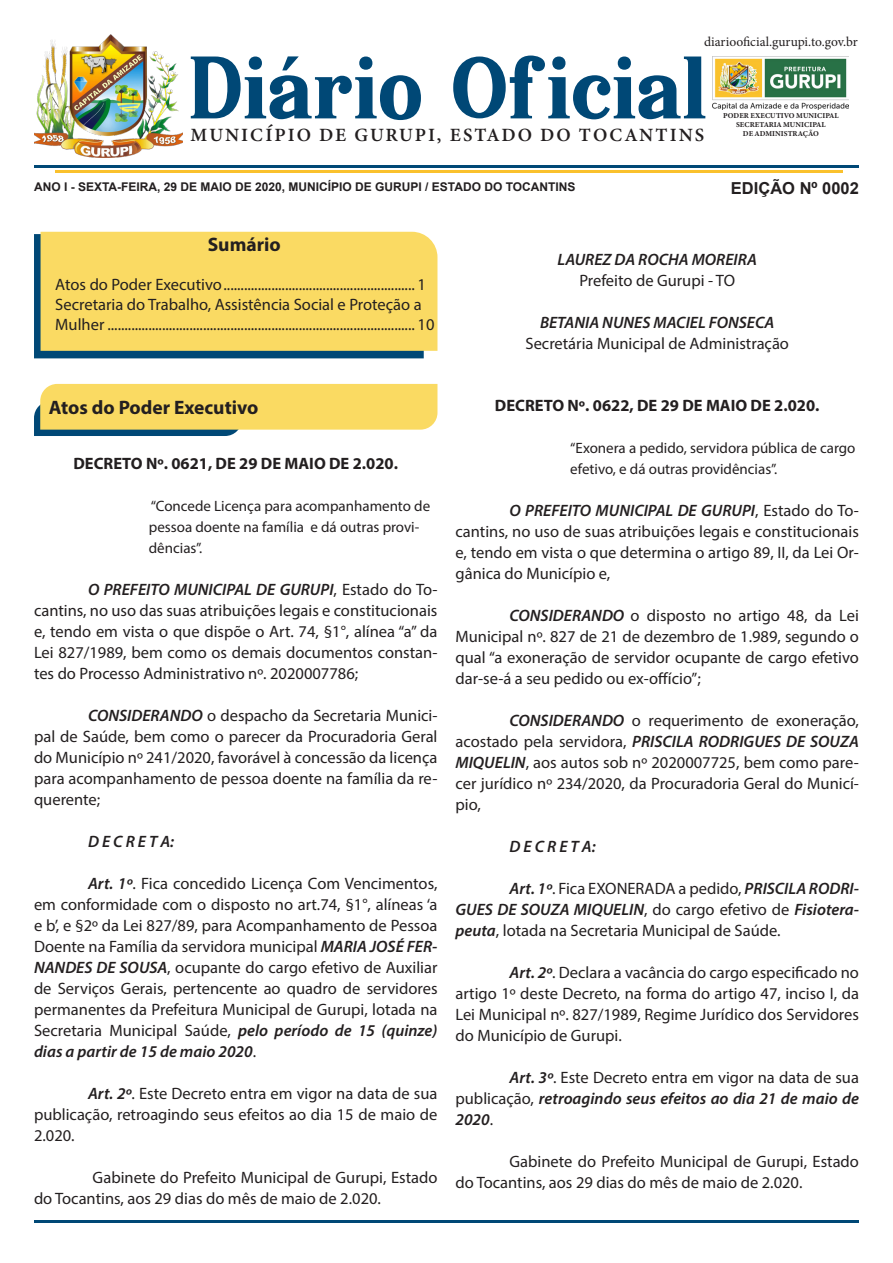
<style>
.page{position:relative;width:893px;height:1263px;background:#fff}
.page>*{position:absolute;margin:0;border:0;box-sizing:border-box;transform-origin:0 0}
.t1{font:700 82.5px "Serif Memorial";color:#004876}
.titul{font:700 19.5px "Myriad Pro";color:#231f20}
.titulo_suma{font:700 19.5px "Myriad Pro";color:#231f20}
.t2{font:18.75px "Minion Variable Concept";letter-spacing:.115em;color:#231f20}
.texto{font:16.5px/21px "Myriad Pro";color:#231f20;text-align:justify}
.texto-2{font:italic 600 16.5px/21px "Myriad Pro";color:#231f20;text-align:justify}
.proto{font:700 16.5px "Myriad Pro";color:#231f20}
.texto_centr{font:16.5px "Myriad Pro";color:#231f20}
.texto_centr-2{font:italic 600 16.5px "Myriad Pro";color:#231f20}
.t3{font:700 16.5px "Arial";color:#231f20}
.resumopro{font:15px/21px "Myriad Pro";color:#231f20}
.t4{font:13.5px "Minion Pro";color:#231f20}
.t5{font:700 12px "Arial";color:#231f20}
.t6{font:7.5px "Minion Variable Concept";letter-spacing:.025em;color:#231f20}
.s1{font-weight:600;font-style:italic}
.s2{font-weight:400;font-style:normal}
</style>
<div class="page">
<hr style="left:34px;top:1220px;width:825px;height:3px;background:#004876">
<img style="left:34px;top:34px;width:149px;height:123px">
<hr style="left:34px;top:165px;width:825px;height:3px;background:#004876">
<hr style="left:55px;top:170px;width:787px;height:3px;background:#fac12d">
<img style="left:713px;top:56px;width:136px;height:54px">
<svg style="left:34px;top:384px;width:403px;height:52px;background:#e9d26f"></svg>
<div style="left:34px;top:234px;width:390px;height:124px;background:#004876"></div>
<div style="left:41px;top:232px;width:396px;height:119px;background:#fada63"></div>
<p class="t4" style="left:704px;top:33px;width:155px">diariooficial.gurupi.to.gov.br</p>
<p class="t1" style="left:188px;top:22px;width:520px">Diário Oficial</p>
<p class="t2" style="left:191px;top:122px;width:515px">MUNICÍPIO DE GURUPI, ESTADO DO TOCANTINS</p>
<p class="t6" style="left:723px;top:110px;width:117px">PODER EXECUTIVO MUNICIPAL</p>
<p class="t6" style="left:736px;top:119px;width:91px">SECRETARIA MUNICIPAL</p>
<p class="t6" style="left:743px;top:128px;width:77px">DE ADMINISTRAÇÃO</p>
<p class="t5" style="left:34px;top:178px;width:543px">ANO I - SEXTA-FEIRA, 29 DE MAIO DE 2020, MUNICÍPIO DE GURUPI / ESTADO DO TOCANTINS</p>
<p class="t3" style="left:731px;top:177px;width:129px">EDIÇÃO Nº 0002</p>
<p class="titulo_suma" style="left:208px;top:231px;width:74px">Sumário</p>
<p class="texto" style="left:55px;top:274px;width:372px">Atos do Poder Executivo........................................................ 1</p>
<p class="texto" style="left:55px;top:294px;width:381px;line-height:19.8px">Secretaria do Trabalho, Assistência Social e Proteção a<br>Mulher .......................................................................................... 10</p>
<p class="texto_centr-2" style="left:557px;top:249px;width:201px">LAUREZ DA ROCHA MOREIRA</p>
<p class="texto_centr" style="left:579px;top:270px;width:157px">Prefeito de Gurupi - TO</p>
<p class="texto_centr-2" style="left:540px;top:312px;width:236px">BETANIA NUNES MACIEL FONSECA</p>
<p class="texto_centr" style="left:525px;top:333px;width:265px">Secretária Municipal de Administração</p>
<p class="titul" style="left:49px;top:395px;width:211px">Atos do Poder Executivo</p>
<p class="proto" style="left:73px;top:452px;width:326px">DECRETO Nº. 0621, DE 29 DE MAIO DE 2.020.</p>
<p class="resumopro" style="left:149px;top:495px;width:283px">“Concede Licença para acompanhamento de pessoa doente na família e dá outras provi&shy;dências”.</p>
<p class="texto" style="left:34px;top:578px;width:405px;text-indent:54px"><span class="s1">O PREFEITO MUNICIPAL DE GURUPI</span>, Estado do To&shy;cantins, no uso das suas atribuições legais e constitucionais e, tendo em vista o que dispõe o Art. 74, §1°, alínea “a” da Lei 827/1989, bem como os demais documentos constan&shy;tes do Processo Administrativo nº. 2020007786;</p>
<p class="texto" style="left:34px;top:704px;width:405px;text-indent:54px"><span class="s1">CONSIDERANDO</span> o despacho da Secretaria Munici&shy;pal de Saúde, bem como o parecer da Procuradoria Geral do Município nº 241/2020, favorável à concessão da licença para acompanhamento de pessoa doente na família da re&shy;querente;</p>
<p class="texto-2" style="left:88px;top:830px;width:88px">D E C R E T A:</p>
<p class="texto" style="left:34px;top:872px;width:405px;text-indent:54px"><span class="s1">Art. 1º</span>. Fica concedido Licença Com Vencimentos, em conformidade com o disposto no art.74, §1°, alíneas ‘a e b’, e §2º da Lei 827/89, para Acompanhamento de Pessoa Doente na Família da servidora municipal <span class="s1">MARIA JOSÉ FER-NANDES DE SOUSA</span>, ocupante do cargo efetivo de Auxiliar de Serviços Gerais, pertencente ao quadro de servidores permanentes da Prefeitura Municipal de Gurupi, lotada na Secretaria Municipal Saúde, <span class="s1">pelo período de 15 (quinze) dias a partir de 15 de maio 2020</span>.</p>
<p class="texto" style="left:34px;top:1082px;width:405px;text-indent:54px"><span class="s1">Art. 2º</span>. Este Decreto entra em vigor na data de sua publicação, retroagindo seus efeitos ao dia 15 de maio de 2.020.</p>
<p class="texto" style="left:34px;top:1166px;width:405px;text-indent:59px">Gabinete do Prefeito Municipal de Gurupi, Estado do Tocantins, aos 29 dias do mês de maio de 2.020.</p>
<p class="proto" style="left:495px;top:395px;width:326px">DECRETO Nº. 0622, DE 29 DE MAIO DE 2.020.</p>
<p class="resumopro" style="left:570px;top:437px;width:287px">“Exonera a pedido, servidora pública de cargo efetivo, e dá outras providências”.</p>
<p class="texto" style="left:455px;top:500px;width:405px;text-indent:54px"><span class="s1">O PREFEITO MUNICIPAL DE GURUPI</span>, Estado do To&shy;cantins, no uso de suas atribuições legais e constitucionais e, tendo em vista o que determina o artigo 89, II, da Lei Or&shy;gânica do Município e,</p>
<p class="texto" style="left:455px;top:605px;width:405px;text-indent:54px"><span class="s1">CONSIDERANDO</span> o disposto no artigo 48, da Lei Municipal nº. 827 de 21 de dezembro de 1.989, segundo o qual “a exoneração de servidor ocupante de cargo efetivo dar-se-á a seu pedido ou ex-offício”;</p>
<p class="texto" style="left:455px;top:710px;width:405px;text-indent:54px"><span class="s1">CONSIDERANDO</span> o requerimento de exoneração, acostado pela servidora, <span class="s1">PRISCILA RODRIGUES DE SOUZA MIQUELIN</span>, aos autos sob nº 2020007725, bem como pare&shy;cer jurídico nº 234/2020, da Procuradoria Geral do Municí&shy;pio,</p>
<p class="texto-2" style="left:509px;top:835px;width:88px">D E C R E T A:</p>
<p class="texto" style="left:455px;top:878px;width:405px;text-indent:54px"><span class="s1">Art. 1º</span>. Fica EXONERADA a pedido, <span class="s1">PRISCILA RODRI-GUES DE SOUZA MIQUELIN</span>, do cargo efetivo de <span class="s1">Fisiotera&shy;peuta</span>, lotada na Secretaria Municipal de Saúde.</p>
<p class="texto" style="left:455px;top:962px;width:405px;text-indent:54px"><span class="s1">Art. 2º</span>. Declara a vacância do cargo especificado no artigo 1º deste Decreto, na forma do artigo 47, inciso I, da Lei Municipal nº. 827/1989, Regime Jurídico dos Servidores do Município de Gurupi.</p>
<p class="texto-2" style="left:455px;top:1066px;width:405px;text-indent:54px">Art. 3º<span class="s2">. Este Decreto entra em vigor na data de sua publicação,</span> retroagindo seus efeitos ao dia 21 de maio de 2020<span class="s2">.</span></p>
<p class="texto" style="left:455px;top:1151px;width:405px;text-indent:54px">Gabinete do Prefeito Municipal de Gurupi, Estado do Tocantins, aos 29 dias do mês de maio de 2.020.</p>
</div>
